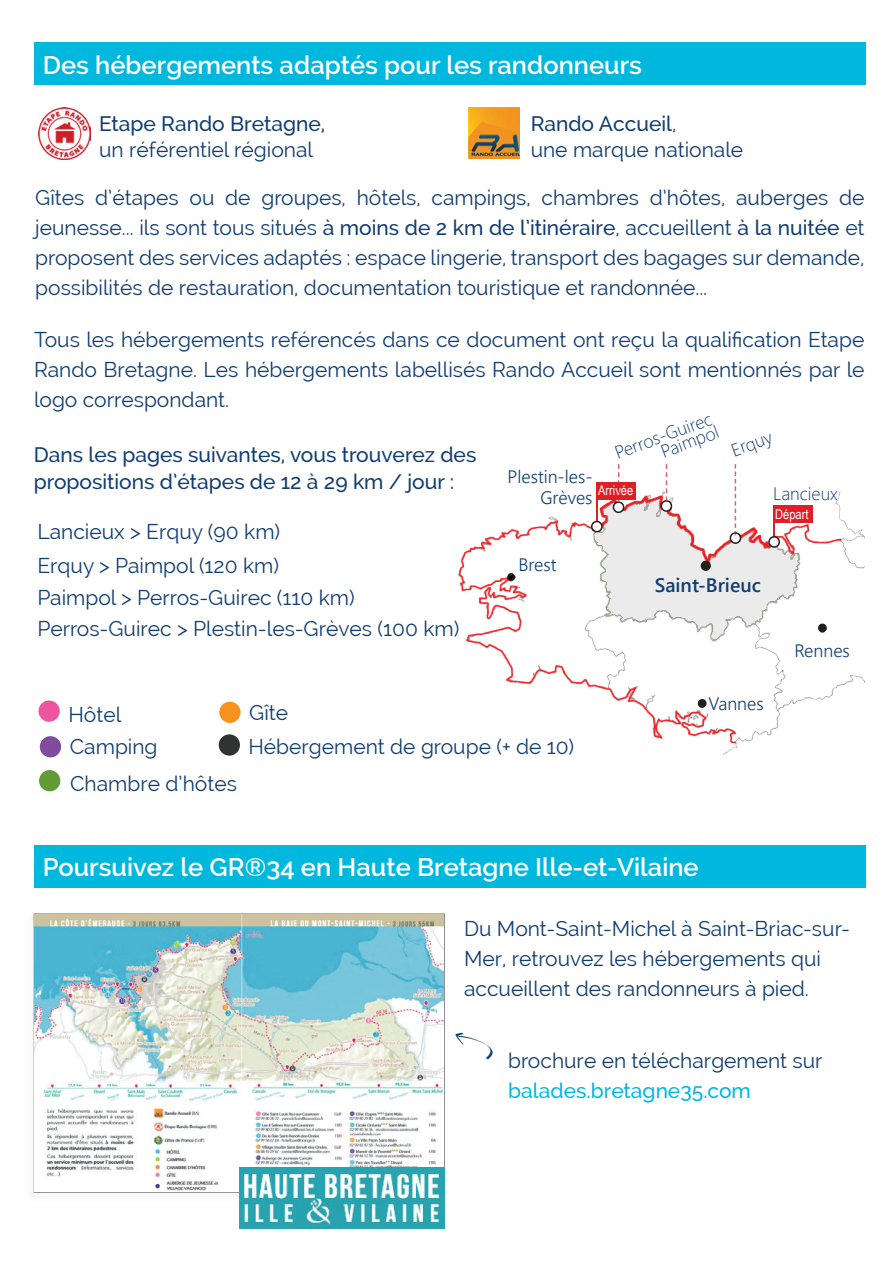
<style>
.page{position:relative;width:893px;height:1263px;background:#fff}
.page>*{position:absolute;margin:0;border:0;box-sizing:border-box;transform-origin:0 0}
.t1{font:600 25.5px "Raleway";color:#fff}
.t2{font:21px/30px "Raleway";color:#113d71}
.t3{font:500 21px/27px "Raleway";color:#113d71}
.t4{font:500 21px "Raleway";color:#00b8de}
.t5{font:19.5px "Webly Sleek UI Semibold";color:#113d71}
.t6{font:18px/21px "Webly Sleek UI Semilight";color:#113d71;text-align:right}
.t7{font:18px/14.7px "Webly Sleek UI Light";color:#113d71;text-align:right}
.t8{font:13.5px "Arial Narrow";color:#fff}
.s1{font-weight:500}
</style>
<div class="page">
<div style="left:34px;top:42px;width:832px;height:43px;background:#00b8de"></div>
<img style="left:469px;top:107px;width:51px;height:51px">
<img style="left:38px;top:108px;width:52px;height:51px">
<svg style="left:33px;top:913px;width:412px;height:291px"></svg>
<img style="left:35px;top:914px;width:408px;height:278px">
<img style="left:239px;top:1167px;width:205px;height:61px">
<div style="left:34px;top:845px;width:832px;height:43px;background:#00b8de"></div>
<img style="left:458px;top:492px;width:407px;height:263px">
<div style="left:592px;top:521px;width:10px;height:11px;background:#fff;border-radius:50%"></div>
<div style="left:591px;top:521px;width:12px;height:11px;border:2px solid #231f20;border-radius:50%"></div>
<div style="left:769px;top:537px;width:10px;height:10px;background:#fff;border-radius:50%"></div>
<div style="left:768px;top:536px;width:12px;height:12px;border:2px solid #231f20;border-radius:50%"></div>
<div style="left:773px;top:505px;width:40px;height:18px;background:#df1f25"></div>
<hr style="left:773px;top:505px;width:2px;height:31px;background:#df1f25">
<div style="left:596px;top:482px;width:40px;height:17px;background:#df1f25"></div>
<hr style="left:596px;top:490px;width:1px;height:31px;background:#df1f25">
<div style="left:730px;top:533px;width:11px;height:10px;background:#fff;border-radius:50%"></div>
<div style="left:730px;top:532px;width:11px;height:12px;border:2px solid #231f20;border-radius:50%"></div>
<div style="left:661px;top:501px;width:10px;height:10px;background:#fff;border-radius:50%"></div>
<div style="left:660px;top:500px;width:12px;height:12px;border:2px solid #231f20;border-radius:50%"></div>
<div style="left:613px;top:502px;width:11px;height:10px;background:#fff;border-radius:50%"></div>
<div style="left:613px;top:501px;width:11px;height:12px;border:2px solid #231f20;border-radius:50%"></div>
<svg style="left:735px;top:464px;width:1px;height:71px"></svg>
<svg style="left:666px;top:464px;width:1px;height:37px"></svg>
<svg style="left:618px;top:464px;width:1px;height:37px"></svg>
<div style="left:701px;top:561px;width:9px;height:9px;background:#231f20;border-radius:50%"></div>
<div style="left:701px;top:561px;width:10px;height:10px;border:2px solid #231f20;border-radius:50%"></div>
<div style="left:699px;top:700px;width:7px;height:7px;background:#231f20;border-radius:50%"></div>
<div style="left:698px;top:699px;width:8px;height:8px;border:2px solid #231f20;border-radius:50%"></div>
<div style="left:819px;top:624px;width:7px;height:7px;background:#231f20;border-radius:50%"></div>
<div style="left:818px;top:623px;width:9px;height:9px;border:2px solid #231f20;border-radius:50%"></div>
<div style="left:39px;top:770px;width:21px;height:21px;background:#639b37;border-radius:50%"></div>
<div style="left:38px;top:700px;width:22px;height:22px;background:#ee549f;border-radius:50%"></div>
<div style="left:40px;top:736px;width:21px;height:21px;background:#7e4d9e;border-radius:50%"></div>
<div style="left:219px;top:702px;width:22px;height:21px;background:#f7931d;border-radius:50%"></div>
<div style="left:219px;top:734px;width:21px;height:22px;background:#313232;border-radius:50%"></div>
<p class="t1" style="left:43px;top:50px;width:601px">Des hébergements adaptés pour les randonneurs</p>
<p class="t3" style="left:99px;top:110px;width:228px">Etape Rando Bretagne,</p>
<p class="t2" style="left:99px;top:134px;width:216px">un référentiel régional</p>
<p class="t2" style="left:531px;top:111px;width:214px;line-height:25.5px"><span class="s1">Rando Accueil</span>,<br>une marque nationale</p>
<p class="t2" style="left:35px;top:183px;width:831px;text-align:justify">Gîtes d’étapes ou de groupes, hôtels, campings, chambres d’hôtes, auberges de jeunesse... ils sont tous situés <span class="s1">à moins de 2 km de l’itinéraire</span>, accueillent <span class="s1">à la nuitée</span> et proposent des services adaptés : espace lingerie, transport des bagages sur demande, possibilités de restauration, documentation touristique et randonnée...</p>
<p class="t2" style="left:34px;top:325px;width:832px;text-align:justify">Tous les hébergements reférencés dans ce document ont reçu la qualification Etape Rando Bretagne. Les hébergements labellisés Rando Accueil sont mentionnés par le logo correspondant.</p>
<p class="t3" style="left:34px;top:441px;width:444px">Dans les pages suivantes, vous trouverez des propositions d’étapes de 12 à 29 km / jour :</p>
<p class="t2" style="left:37px;top:517px;width:244px">Lancieux &gt; Erquy (90 km)</p>
<p class="t2" style="left:37px;top:549px;width:423px;line-height:32px">Erquy &gt; Paimpol (120 km)<br>Paimpol &gt; Perros-Guirec (110 km)<br>Perros-Guirec &gt; Plestin-les-Grèves (100 km)</p>
<p class="t7" style="left:613px;top:445px;width:105px;rotate:-20deg">Perros-Guirec<br>Paimpol</p>
<p class="t6" style="left:507px;top:465px;width:87px">Plestin-les-<br>Grèves</p>
<p class="t8" style="left:598px;top:480px;width:37px">Arrivée</p>
<p class="t7" style="left:729px;top:443px;width:44px;rotate:-20deg">Erquy</p>
<p class="t7" style="left:773px;top:485px;width:66px">Lancieux</p>
<p class="t8" style="left:775px;top:504px;width:35px">Départ</p>
<p class="t6" style="left:518px;top:554px;width:40px">Brest</p>
<p class="t5" style="left:655px;top:570px;width:108px">Saint-Brieuc</p>
<p class="t6" style="left:794px;top:639px;width:57px">Rennes</p>
<p class="t2" style="left:68px;top:698px;width:91px;line-height:32.4px">Hôtel<br>Camping</p>
<p class="t2" style="left:248px;top:695px;width:327px;line-height:34.3px">Gîte<br>Hébergement de groupe (+ de 10)</p>
<p class="t2" style="left:70px;top:768px;width:168px">Chambre d’hôtes</p>
<p class="t6" style="left:709px;top:692px;width:57px">Vannes</p>
<p class="t1" style="left:43px;top:853px;width:657px">Poursuivez le GR®34 en Haute Bretagne Ille-et-Vilaine</p>
<p class="t2" style="left:464px;top:913px;width:388px">Du Mont-Saint-Michel à Saint-Briac-sur-<br>Mer, retrouvez les hébergements qui accueillent des randonneurs à pied.</p>
<p class="t2" style="left:508px;top:1045px;width:316px">brochure en téléchargement sur</p>
<p class="t4" style="left:508px;top:1078px;width:244px">balades.bretagne35.com</p>
</div>
